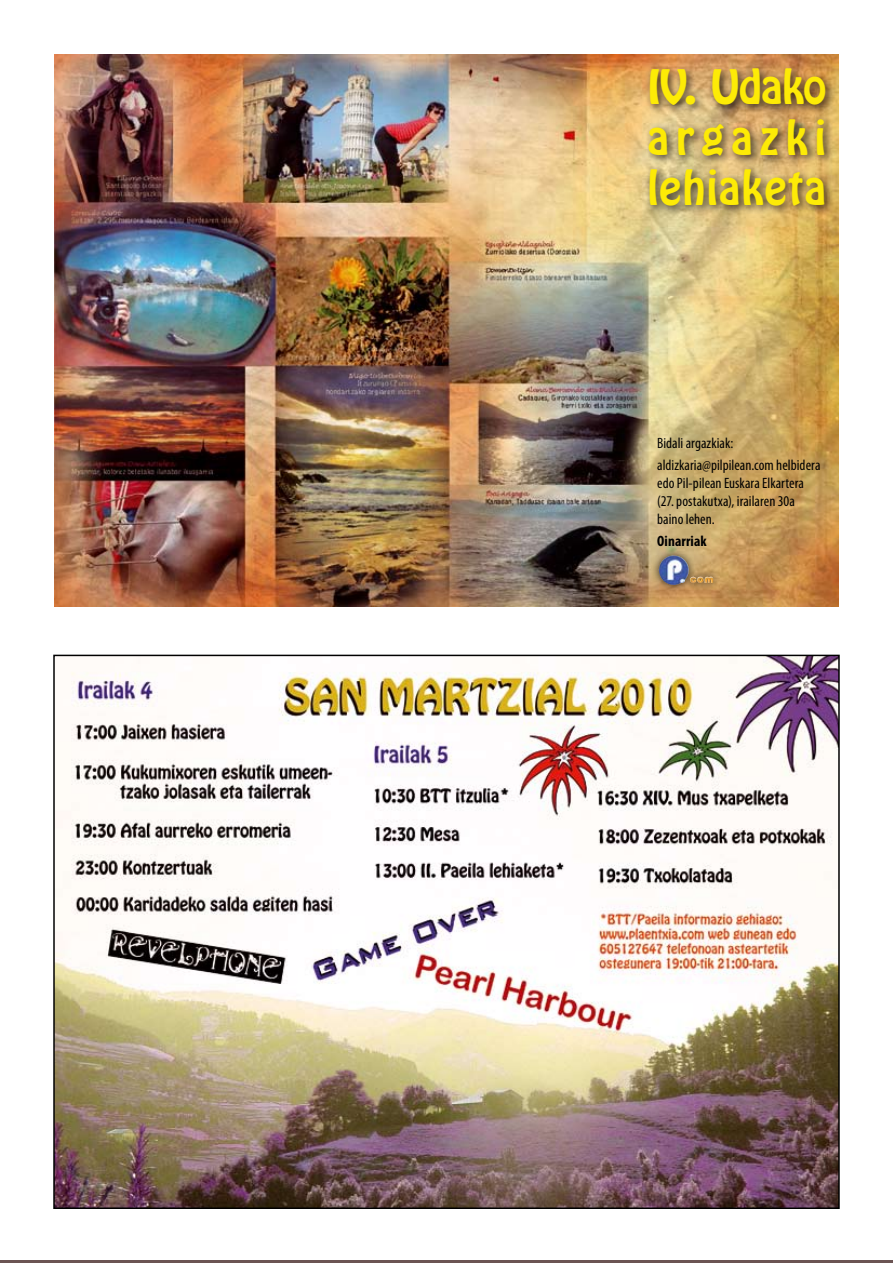
<style>
.page{position:relative;width:893px;height:1263px;background:#fff}
.page>*{position:absolute;margin:0;border:0;box-sizing:border-box;transform-origin:0 0}
.t1{font:41.85px/50.2px "Hobo Std";letter-spacing:.03em;color:#fdeb06;text-align:justify}
.t2{font:condensed 15px/18px "Myriad Pro";letter-spacing:.005em;color:#000}
.t3{font:700 condensed 15px "Myriad Pro";letter-spacing:.01em;color:#000}
</style>
<div class="page">
<hr style="left:0;top:1261px;width:893px;height:2px;background:#6b5453">
<img style="left:56px;top:658px;width:781px;height:548px">
<img style="left:54px;top:54px;width:785px;height:553px">
<div style="left:644px;top:63px;width:249px;height:182px;background:#000;opacity:.75"></div>
<div style="left:650px;top:547px;width:78px;height:58px;background:#000;opacity:.75"></div>
<img style="left:658px;top:555px;width:55px;height:30px">
<h1 class="t1" style="left:648px;top:63px;width:180px">IV. Udako argazki lehiaketa</h1>
<p class="t2" style="left:657px;top:432px;width:165px;line-height:22.2px">Bidali argazkiak: aldizkaria@pilpilean.com helbidera</p>
<p class="t2" style="left:657px;top:474px;width:148px">edo Pil-pilean Euskara Elkartera (27. postakutxa), irailaren 30a baino lehen.</p>
<p class="t3" style="left:657px;top:532px;width:51px">Oinarriak</p>
</div>
